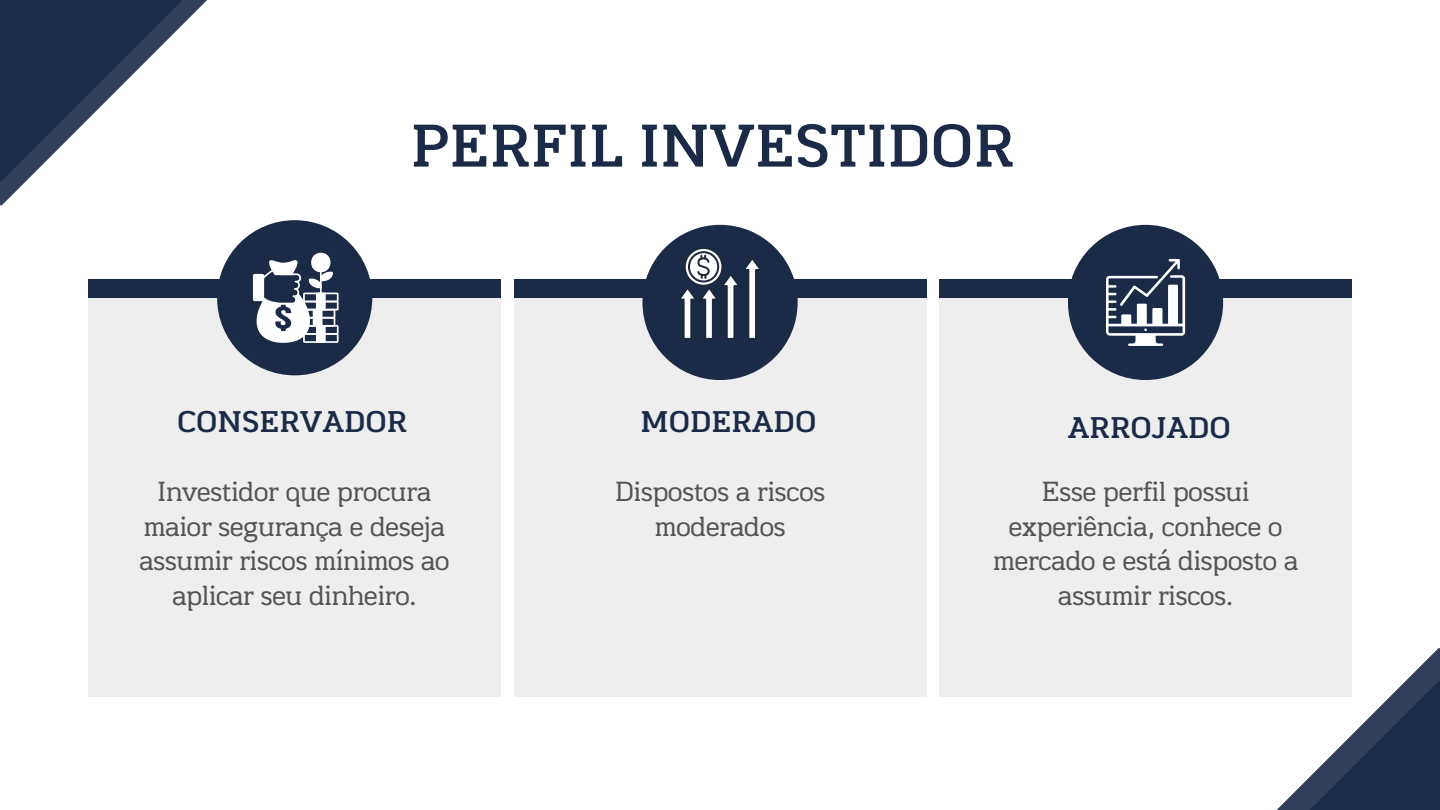
<style>
.page{position:relative;width:1440px;height:810px;background:#fff}
.page>*{position:absolute;margin:0;border:0;box-sizing:border-box;transform-origin:0 0}
.t1{font:58.3px "RTL Jannah Medium";color:#1b2a47}
.t2{font:29px "RTL Jannah Medium";color:#1b2a47}
.t3{font:26.8px/34.5px "RTL Jannah Regular";color:#545454;text-align:center}
</style>
<div class="page">
<div style="left:88px;top:298px;width:413px;height:398px;background:#eee"></div>
<div style="left:88px;top:279px;width:413px;height:19px;background:#1b2a47"></div>
<div style="left:514px;top:279px;width:412px;height:19px;background:#1b2a47"></div>
<div style="left:939px;top:279px;width:413px;height:19px;background:#1b2a47"></div>
<div style="left:514px;top:298px;width:412px;height:398px;background:#eee"></div>
<div style="left:939px;top:298px;width:413px;height:398px;background:#eee"></div>
<div style="left:217px;top:220px;width:155px;height:155px;background:#1b2a47;border-radius:50%"></div>
<div style="left:642px;top:225px;width:156px;height:155px;background:#1b2a47;border-radius:50%"></div>
<div style="left:1068px;top:225px;width:155px;height:155px;background:#1b2a47;border-radius:50%"></div>
<svg style="left:1106px;top:259px;width:79px;height:87px"></svg>
<svg style="left:0;top:0;width:207px;height:206px"></svg>
<svg style="left:1068px;top:648px;width:372px;height:162px"></svg>
<svg style="left:253px;top:253px;width:86px;height:90px"></svg>
<svg style="left:685px;top:248px;width:37px;height:38px"></svg>
<div style="left:684px;top:247px;width:39px;height:40px;border:2px solid #1c293c;border-radius:50%"></div>
<svg style="left:689px;top:252px;width:29px;height:29px"></svg>
<div style="left:688px;top:251px;width:31px;height:31px;border:2px solid #1c293c;border-radius:50%"></div>
<svg style="left:679px;top:255px;width:82px;height:85px"></svg>
<h1 class="t1" style="left:411px;top:108px;width:606px">PERFIL INVESTIDOR</h1>
<p class="t2" style="left:177px;top:403px;width:232px">CONSERVADOR</p>
<p class="t2" style="left:640px;top:403px;width:177px">MODERADO</p>
<h2 class="t2" style="left:1068px;top:409px;width:165px">ARROJADO</h2>
<p class="t3" style="left:139px;top:474px;width:311px">Investidor que procura maior segurança e deseja assumir riscos mínimos ao aplicar seu dinheiro.</p>
<h2 class="t3" style="left:615px;top:474px;width:212px">Dispostos a riscos moderados</h2>
<p class="t3" style="left:993px;top:474px;width:307px">Esse perfil possui experiência, conhece o mercado e está disposto a assumir riscos.</p>
</div>
